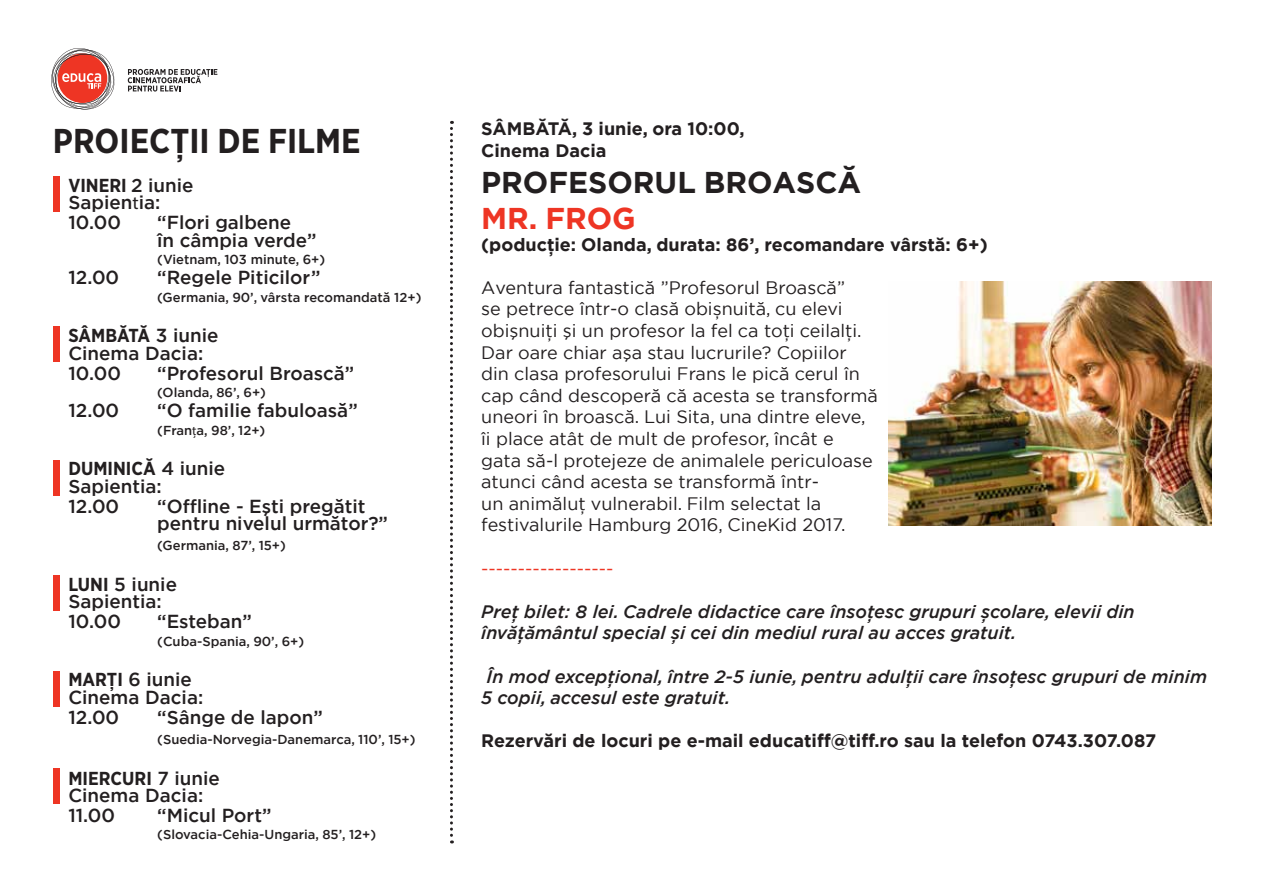
<style>
.page{position:relative;width:1263px;height:893px;background:#fff}
.page>*{position:absolute;margin:0;border:0;box-sizing:border-box;transform-origin:0 0}
.t1{font:700 34.35px "Gotham Narrow";color:#231f20}
.t2{font:700 30px "Gotham";color:#231f20}
.t3{font:700 30px "Gotham";color:#ee3524}
.t4{font:500 18.75px/20.2px "Gotham";color:#231f20}
.t5{font:700 18.75px "Gotham Narrow";color:#231f20}
.t6{font:18px/21.6px "Gotham";color:#231f20}
.t7{font:italic 500 18px/21.6px "Gotham";color:#231f20}
.t8{font:700 18px/21.6px "Gotham";color:#231f20}
.t9{font:18px "Gotham";color:#ee3524}
.t10{font:500 13.05px "Gotham";color:#231f20}
.s1{font-family:"Gotham";font-weight:500}
.s2{font-family:"Myriad Pro";font-weight:400}
.s3{font-family:"Gotham Narrow";font-weight:700}
</style>
<div class="page">
<svg style="left:51px;top:48px;width:64px;height:61px"></svg>
<svg style="left:128px;top:69px;width:89px;height:23px"></svg>
<div style="left:53px;top:176px;width:7px;height:36px;background:#ee3524"></div>
<div style="left:53px;top:326px;width:7px;height:36px;background:#ee3524"></div>
<div style="left:53px;top:460px;width:7px;height:36px;background:#ee3524"></div>
<div style="left:53px;top:575px;width:7px;height:36px;background:#ee3524"></div>
<div style="left:53px;top:671px;width:7px;height:36px;background:#ee3524"></div>
<div style="left:53px;top:768px;width:7px;height:36px;background:#ee3524"></div>
<svg style="left:450px;top:121px;width:3px;height:722px"></svg>
<img style="left:889px;top:281px;width:323px;height:244px">
<h1 class="t1" style="left:53px;top:119px;width:309px">PROIECŢII DE FILME</h1>
<p class="t8" style="left:481px;top:118px;width:265px">SÂMBĂTĂ, 3 iunie, ora 10:00,<br>Cinema Dacia</p>
<h2 class="t2" style="left:481px;top:162px;width:382px">PROFESORUL BROASCĂ</h2>
<h2 class="t3" style="left:481px;top:198px;width:156px">MR. FROG</h2>
<p class="t8" style="left:481px;top:233px;width:508px">(poducţie: Olanda, durata: 86’, recomandare vârstă: 6+)</p>
<p class="t6" style="left:481px;top:276px;width:398px">Aventura fantastică ”Profesorul Broască”<br>se petrece într-o clasă obișnuită, cu elevi obişnuiţi şi un profesor la fel ca toţi ceilalţi.<br>Dar oare chiar aşa stau lucrurile? Copiilor din clasa profesorului Frans le pică cerul în cap când descoperă că acesta se transformă uneori în broască. Lui Sita, una dintre eleve, îi place atât de mult de profesor, încât e gata să-l protejeze de animalele periculoase atunci când acesta se transformă într-<br>un animăluţ vulnerabil. Film selectat la festivalurile Hamburg 2016, CineKid 2017.</p>
<p class="t9" style="left:481px;top:557px;width:134px">------------------</p>
<p class="t7" style="left:481px;top:600px;width:655px">Preţ bilet: 8 lei. Cadrele didactice care însoţesc grupuri școlare, elevii din învăţământul special și cei din mediul rural au acces gratuit.</p>
<p class="t7" style="left:481px;top:665px;width:727px;text-indent:5px">În mod excepţional, între 2-5 iunie, pentru adulţii care însoţesc grupuri de minim<br>5 copii, accesul este gratuit.</p>
<p class="t8" style="left:481px;top:730px;width:677px">Rezervări de locuri pe e-mail educatiff@tiff.ro sau la telefon 0743.307.087</p>
<p class="t5" style="left:68px;top:173px;width:127px">VINERI <span class="s1">2 iunie</span></p>
<p class="t4" style="left:68px;top:192px;width:93px">Sapien<span class="s2">t</span>ia:<br>10.00</p>
<p class="t4" style="left:157px;top:214px;width:161px;line-height:17.4px">“Flori galbene<br>în câmpia verde”</p>
<p class="t10" style="left:157px;top:251px;width:169px">(Vietnam, 103 minute, 6+)</p>
<p class="t4" style="left:68px;top:267px;width:52px">12.00</p>
<p class="t4" style="left:157px;top:267px;width:165px">“Regele Piticilor”</p>
<p class="t10" style="left:157px;top:289px;width:266px">(Germania, 90’, vârsta recomandată 12+)</p>
<p class="t5" style="left:68px;top:324px;width:151px">SÂMBĂTĂ <span class="s1">3 iunie</span></p>
<p class="t4" style="left:68px;top:343px;width:136px">Cinema Dacia:<br>10.00</p>
<p class="t4" style="left:157px;top:363px;width:199px">“Profesorul Broască”</p>
<p class="t10" style="left:157px;top:384px;width:110px">(Olanda, 86’, 6+)</p>
<p class="t4" style="left:68px;top:400px;width:52px">12.00</p>
<p class="t4" style="left:157px;top:400px;width:202px">“O familie fabuloasă”</p>
<p class="t10" style="left:157px;top:422px;width:110px">(Fran<span class="s2">ț</span>a, 98’, 12+)</p>
<p class="t5" style="left:68px;top:457px;width:158px">DUMINICĂ <span class="s1">4 iunie</span></p>
<p class="t4" style="left:68px;top:476px;width:95px">Sapientia:<br>12.00</p>
<p class="t4" style="left:157px;top:497px;width:232px;line-height:17.4px">“Offline - Eşti pregătit pentru nivelul următor?”</p>
<p class="t10" style="left:157px;top:537px;width:130px">(Germania, 87’, 15+)</p>
<p class="t4" style="left:68px;top:575px;width:110px;line-height:17.4px"><span class="s3">LUNI</span> 5 iunie<br>Sapientia:</p>
<p class="t4" style="left:68px;top:611px;width:54px">10.00</p>
<p class="t4" style="left:157px;top:611px;width:96px">“Esteban”</p>
<p class="t10" style="left:157px;top:633px;width:148px">(Cuba-Spania, 90’, 6+)</p>
<p class="t4" style="left:68px;top:671px;width:136px;line-height:17.4px"><span class="s3">MARŢI</span> 6 iunie<br>Cinema Dacia:</p>
<p class="t4" style="left:68px;top:707px;width:52px">12.00</p>
<p class="t4" style="left:157px;top:707px;width:167px">“Sânge de lapon”</p>
<p class="t10" style="left:157px;top:731px;width:260px">(Suedia-Norvegia-Danemarca, 110’, 15+)</p>
<p class="t5" style="left:68px;top:766px;width:153px">MIERCURI <span class="s1">7 iunie</span></p>
<p class="t4" style="left:68px;top:785px;width:136px">Cinema Dacia:<br>11.00</p>
<p class="t4" style="left:157px;top:805px;width:116px">“Micul Port”</p>
<p class="t10" style="left:157px;top:826px;width:220px">(Slovacia-Cehia-Ungaria, 85’, 12+)</p>
</div>
